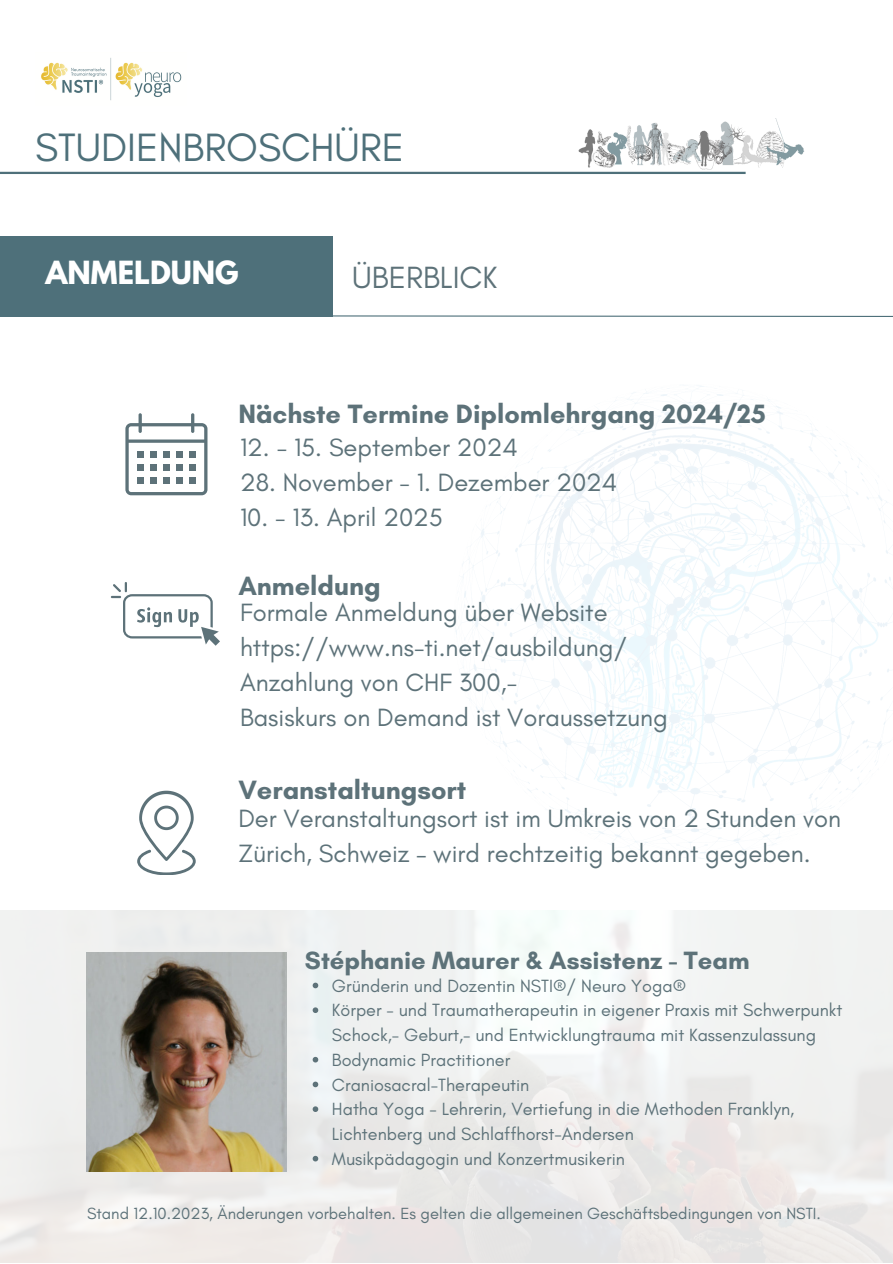
<style>
.page{position:relative;width:893px;height:1264px;background:#fff}
.page>*{position:absolute;margin:0;border:0;box-sizing:border-box;transform-origin:0 0}
.t1{font:40.2px "Glacial Indifference";color:#4e707a}
.t2{font:31.2px "Glacial Indifference";color:#5d7279}
.t3{font:700 28.2px "League Spartan";color:#fff}
.t4{font:700 27px "Glacial Indifference";color:#5d7279}
.t5{font:25.5px/34.8px "Glacial Indifference";color:#5d7279}
.t6{font:700 25.5px "Glacial Indifference";color:#5d7279}
.t7{font:18px/24.8px "Glacial Indifference";color:#5d7279}
.t8{font:16.5px "Glacial Indifference";color:#5d7279}
</style>
<div class="page">
<img style="left:578px;top:119px;width:227px;height:50px">
<img style="left:41px;top:58px;width:141px;height:43px">
<hr style="left:0;top:172px;width:745px;height:2px;background:#4e707a">
<div style="left:0;top:236px;width:332px;height:80px;background:#4e707a"></div>
<svg style="left:262px;top:315px;width:630px;height:2px"></svg>
<svg style="left:125px;top:413px;width:82px;height:82px"></svg>
<div style="left:150px;top:464px;width:7px;height:6px;background:#5d7279"></div>
<div style="left:163px;top:464px;width:7px;height:6px;background:#5d7279"></div>
<div style="left:176px;top:464px;width:7px;height:6px;background:#5d7279"></div>
<div style="left:189px;top:464px;width:7px;height:6px;background:#5d7279"></div>
<div style="left:137px;top:477px;width:6px;height:7px;background:#5d7279"></div>
<div style="left:150px;top:477px;width:7px;height:7px;background:#5d7279"></div>
<div style="left:163px;top:477px;width:7px;height:7px;background:#5d7279"></div>
<div style="left:176px;top:477px;width:7px;height:7px;background:#5d7279"></div>
<div style="left:189px;top:477px;width:7px;height:7px;background:#5d7279"></div>
<svg style="left:111px;top:582px;width:109px;height:63px"></svg>
<img style="left:0;top:910px;width:892px;height:352px">
<svg style="left:137px;top:790px;width:59px;height:85px"></svg>
<img style="left:87px;top:952px;width:200px;height:219px">
<svg style="left:312px;top:982px;width:6px;height:6px"></svg>
<svg style="left:312px;top:1007px;width:6px;height:6px"></svg>
<svg style="left:312px;top:1056px;width:6px;height:6px"></svg>
<svg style="left:312px;top:1081px;width:6px;height:6px"></svg>
<svg style="left:312px;top:1106px;width:6px;height:5px"></svg>
<svg style="left:312px;top:1155px;width:6px;height:6px"></svg>
<p class="t1" style="left:35px;top:123px;width:370px">STUDIENBROSCHÜRE</p>
<p class="t3" style="left:45px;top:258px;width:195px">ANMELDUNG</p>
<p class="t2" style="left:352px;top:258px;width:146px">ÜBERBLICK</p>
<p class="t4" style="left:238px;top:397px;width:529px">Nächste Termine Diplomlehrgang 2024/25</p>
<p class="t5" style="left:240px;top:429px;width:279px">12. - 15. September 2024</p>
<p class="t5" style="left:240px;top:464px;width:379px">28. November - 1. Dezember 2024</p>
<p class="t5" style="left:240px;top:499px;width:204px">10. - 13. April 2025</p>
<p class="t4" style="left:238px;top:569px;width:144px">Anmeldung</p>
<p class="t5" style="left:240px;top:595px;width:369px">Formale Anmeldung über Website</p>
<p class="t5" style="left:240px;top:629px;width:388px">https://www.ns-ti.net/ausbildung/</p>
<p class="t5" style="left:240px;top:664px;width:278px">Anzahlung von CHF 300,-</p>
<p class="t5" style="left:240px;top:699px;width:429px">Basiskurs on Demand ist Voraussetzung</p>
<p class="t4" style="left:238px;top:773px;width:229px">Veranstaltungsort</p>
<p class="t5" style="left:238px;top:800px;width:604px">Der Veranstaltungsort ist im Umkreis von 2 Stunden von<br>Zürich, Schweiz – wird rechtzeitig bekannt gegeben.</p>
<p class="t6" style="left:305px;top:944px;width:446px">Stéphanie Maurer &amp; Assistenz - Team</p>
<p class="t7" style="left:332px;top:972px;width:355px">Gründerin und Dozentin NSTI®/ Neuro Yoga®</p>
<p class="t7" style="left:332px;top:997px;width:512px">Körper - und Traumatherapeutin in eigener Praxis mit Schwerpunkt<br>Schock,- Geburt,- und Entwicklungtrauma mit Kassenzulassung</p>
<p class="t7" style="left:332px;top:1047px;width:180px">Bodynamic Practitioner</p>
<p class="t7" style="left:332px;top:1071px;width:199px">Craniosacral-Therapeutin</p>
<p class="t7" style="left:332px;top:1096px;width:464px">Hatha Yoga - Lehrerin, Vertiefung in die Methoden Franklyn,<br>Lichtenberg und Schlaffhorst-Andersen</p>
<p class="t7" style="left:332px;top:1146px;width:294px">Musikpädagogin und Konzertmusikerin</p>
<p class="t8" style="left:87px;top:1202px;width:735px">Stand 12.10.2023, Änderungen vorbehalten. Es gelten die allgemeinen Geschäftsbedingungen von NSTI.</p>
</div>
